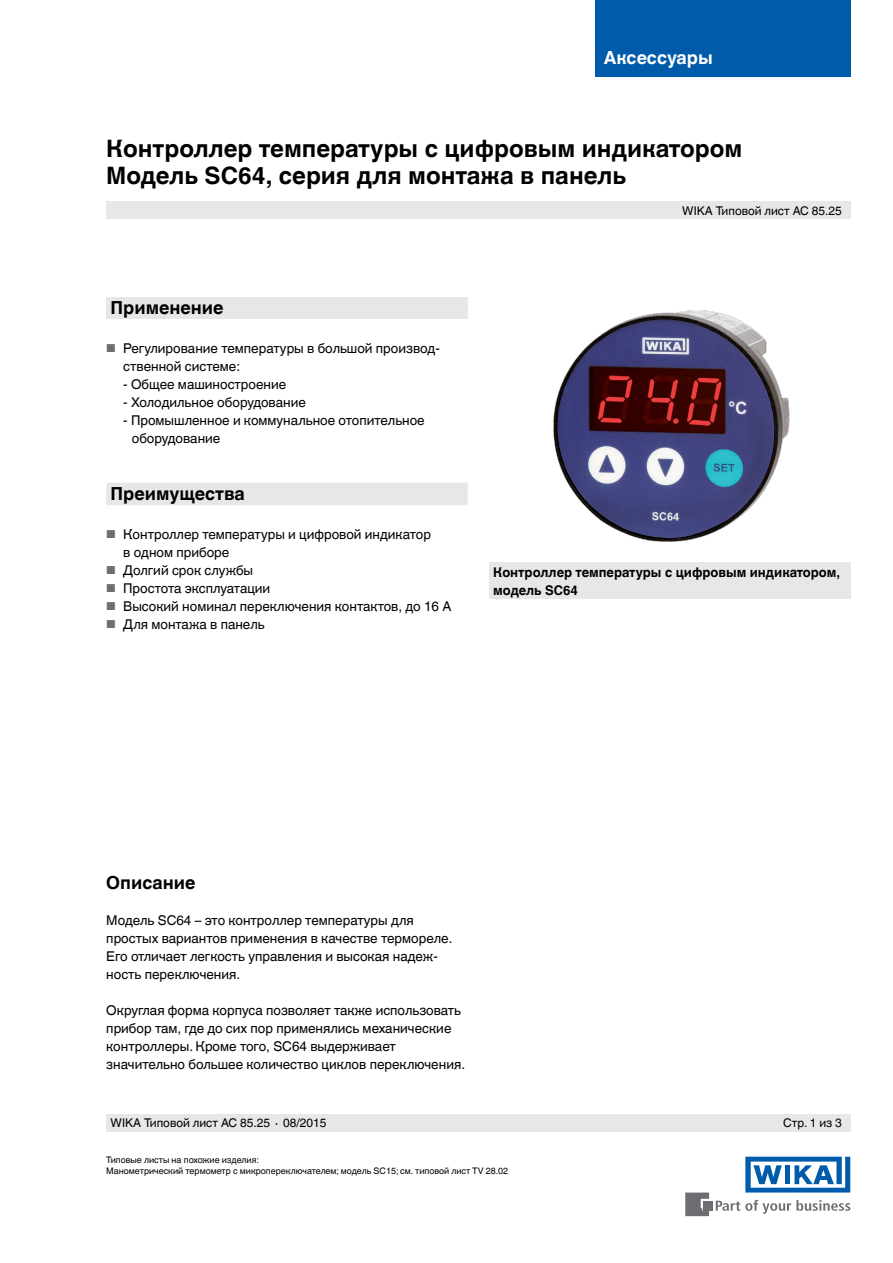
<style>
.page{position:relative;width:893px;height:1263px;background:#fff}
.page>*{position:absolute;margin:0;border:0;box-sizing:border-box;transform-origin:0 0}
.t1{font:700 24px/27px "Helvetica World";color:#000}
.t2{font:700 18px "Helvetica World";color:#000}
.t3{font:700 18px "Helvetica World";color:#fff}
.t4{font:13.5px/18px "Helvetica World";color:#000}
.t5{font:700 13.35px/18px "Helvetica World";color:#000}
.t6{font:12px "Helvetica World";color:#000}
.t7{font:9px/10.5px "Helvetica World";color:#000}
.s1{font-size:11.55px;color:#6d6e71}
</style>
<div class="page">
<div style="left:106px;top:298px;width:362px;height:21px;background:#e6e7e8"></div>
<svg style="left:716px;top:1200px;width:134px;height:14px"></svg>
<div style="left:703px;top:1201px;width:9px;height:9px;background:#6d6e71"></div>
<svg style="left:685px;top:1192px;width:24px;height:24px"></svg>
<svg style="left:745px;top:1157px;width:105px;height:35px"></svg>
<div style="left:106px;top:202px;width:744px;height:17px;background:#e6e7e8"></div>
<div style="left:106px;top:1114px;width:744px;height:17px;background:#e6e7e8"></div>
<img style="left:553px;top:310px;width:237px;height:232px">
<div style="left:489px;top:563px;width:361px;height:36px;background:#e6e7e8"></div>
<div style="left:106px;top:483px;width:362px;height:22px;background:#e6e7e8"></div>
<div style="left:595px;top:0;width:255px;height:77px;background:#005baa"></div>
<h2 class="t3" style="left:604px;top:47px;width:110px">Аксессуары</h2>
<h1 class="t1" style="left:106px;top:135px;width:638px">Контроллер температуры с цифровым индикатором<br>Модель SC64, серия для монтажа в панель</h1>
<h2 class="t2" style="left:111px;top:297px;width:114px">Применение</h2>
<p class="t4" style="left:123px;top:339px;width:318px;text-indent:-17px"><span class="s1">■</span> Регулирование температуры в большой производ&shy;ственной системе:</p>
<p class="t4" style="left:123px;top:375px;width:164px">- Общее машиностроение</p>
<p class="t4" style="left:123px;top:393px;width:184px">- Холодильное оборудование</p>
<p class="t4" style="left:132px;top:411px;width:294px;text-indent:-9px">- Промышленное и коммунальное отопительное оборудование</p>
<h2 class="t2" style="left:111px;top:483px;width:136px">Преимущества</h2>
<p class="t4" style="left:123px;top:525px;width:309px;text-indent:-17px"><span class="s1">■</span> Контроллер температуры и цифровой индикатор в одном приборе</p>
<p class="t4" style="left:106px;top:561px;width:148px"><span class="s1">■</span> Долгий срок службы</p>
<p class="t4" style="left:106px;top:579px;width:166px"><span class="s1">■</span> Простота эксплуатации</p>
<p class="t4" style="left:106px;top:597px;width:347px"><span class="s1">■</span> Высокий номинал переключения контактов, до 16 А</p>
<p class="t4" style="left:106px;top:615px;width:160px"><span class="s1">■</span> Для монтажа в панель</p>
<p class="t6" style="left:682px;top:204px;width:161px">WIKA Типовой лист AC 85.25</p>
<p class="t5" style="left:493px;top:563px;width:348px">Контроллер температуры с цифровым индикатором, модель SC64</p>
<h2 class="t2" style="left:106px;top:872px;width:91px">Описание</h2>
<p class="t4" style="left:106px;top:911px;width:348px">Модель SC64 – это контроллер температуры для простых вариантов применения в качестве термореле.<br>Его отличает легкость управления и высокая надеж&shy;ность переключения.</p>
<p class="t4" style="left:106px;top:1001px;width:360px">Округлая форма корпуса позволяет также использовать прибор там, где до сих пор применялись механические контроллеры. Кроме того, SC64 выдерживает значительно большее количество циклов переключения.</p>
<p class="t6" style="left:111px;top:1116px;width:217px">WIKA Типовой лист AC 85.25 ∙ 08/2015</p>
<p class="t6" style="left:783px;top:1116px;width:60px">Стр. 1 из 3</p>
<p class="t7" style="left:106px;top:1155px;width:403px">Типовые листы на похожие изделия:<br>Манометрический термометр с микропереключателем; модель SC15; см. типовой лист TV 28.02</p>
</div>
